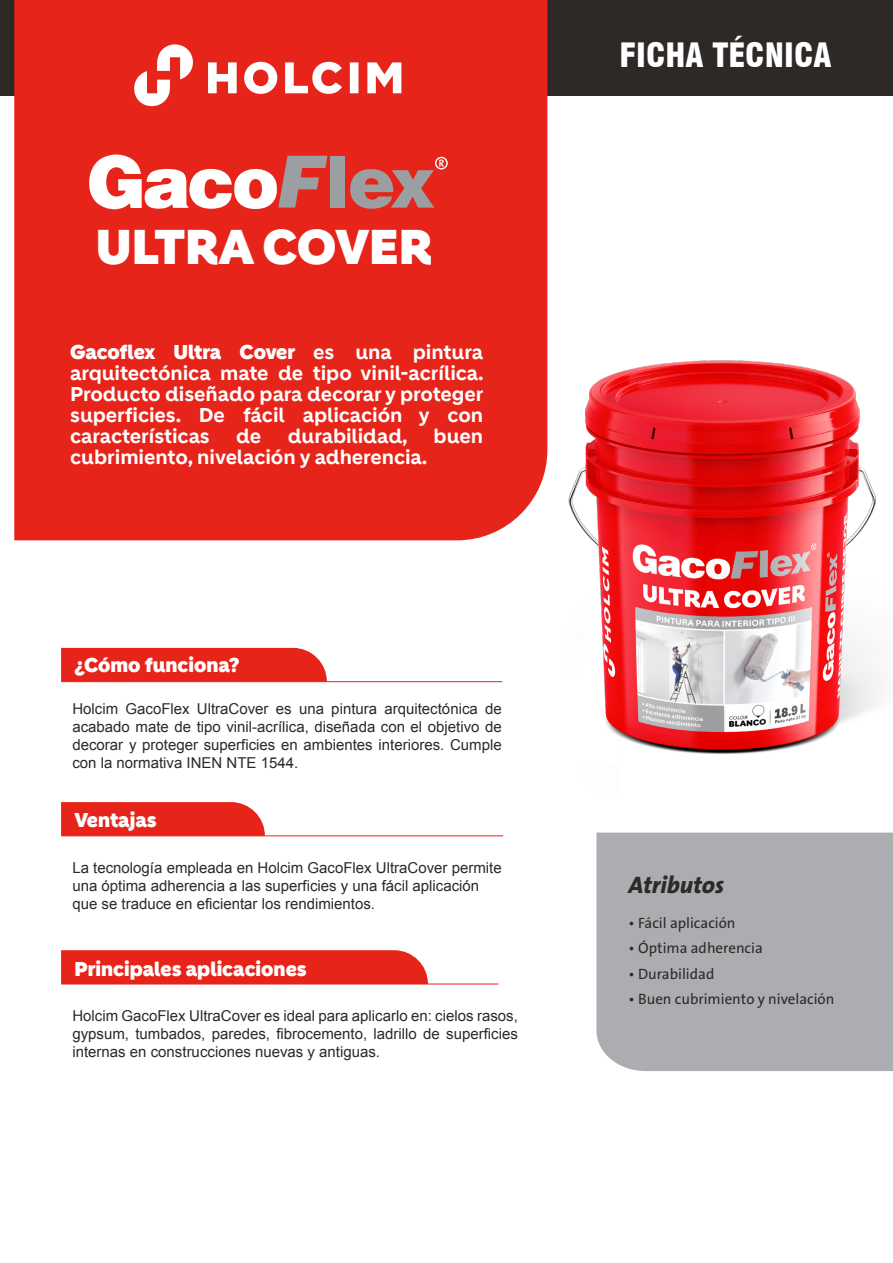
<style>
.page{position:relative;width:893px;height:1263px;background:#fff}
.page>*{position:absolute;margin:0;border:0;box-sizing:border-box;transform-origin:0 0}
.t1{font:900 47.55px "Holcim Headline";color:#fff}
.t2{font:900 condensed 32.7px "Swiss 721 BT";color:#fff}
.t3{font:italic 800 24px "The Sans B8";color:#2e2926}
.t4{font:700 19.5px/21px "Holcim";letter-spacing:-.005em;color:#fff;text-align:justify}
.t5{font:900 19.5px "Holcim Headline";color:#fff}
.t6{font:15px/18px "Arial";color:#2e2926;text-align:justify}
.t7{font:15px "The Sans B5 Plain";color:#2e2926}
.s1{font-family:"Holcim";font-weight:700}
</style>
<div class="page">
<div style="left:0;top:0;width:893px;height:95px;background:#2e2926"></div>
<div style="left:14px;top:0;width:533px;height:540px;background:#e72419"></div>
<svg style="left:61px;top:802px;width:204px;height:33px;background:#e72c22"></svg>
<hr style="left:61px;top:835px;width:442px;height:1px;background:#e72419">
<div style="left:61px;top:648px;width:266px;height:33px;background:#e72419"></div>
<hr style="left:61px;top:681px;width:441px;height:1px;background:#e72419">
<div style="left:61px;top:950px;width:367px;height:34px;background:#e72419"></div>
<hr style="left:61px;top:984px;width:437px;height:1px;background:#e72419">
<svg style="left:88px;top:154px;width:239px;height:56px"></svg>
<div style="left:331px;top:156px;width:14px;height:52px;background:#9b9fa2"></div>
<svg style="left:348px;top:157px;width:100px;height:52px;background:#c75a55"></svg>
<svg style="left:208px;top:62px;width:193px;height:32px;background:#f3938d"></svg>
<svg style="left:134px;top:44px;width:59px;height:62px;background:#f07a74"></svg>
<img style="left:518px;top:299px;width:365px;height:455px">
<div style="left:596px;top:832px;width:297px;height:239px;background:#acadb1"></div>
<h1 class="t1" style="left:96px;top:219px;width:338px">ULTRA COVER</h1>
<h3 class="t5" style="left:70px;top:341px;width:414px">Gacoflex Ultra Cover <span class="s1">es una pintura</span></h3>
<h3 class="t4" style="left:70px;top:363px;width:415px">arquitectónica mate de tipo vinil-acrílica.<br>Producto diseñado para decorar y proteger superficies. De fácil aplicación y con características</h3>
<h3 class="t4" style="left:236px;top:426px;width:27px">de</h3>
<h3 class="t4" style="left:288px;top:426px;width:121px">durabilidad,</h3>
<h3 class="t4" style="left:434px;top:426px;width:51px">buen</h3>
<h3 class="t4" style="left:70px;top:447px;width:359px">cubrimiento, nivelación y adherencia.</h3>
<h3 class="t5" style="left:74px;top:653px;width:167px">¿Cómo funciona?</h3>
<p class="t6" style="left:72px;top:699px;width:431px">Holcim GacoFlex UltraCover es una pintura arquitectónica de acabado mate de tipo vinil-acrílica, diseñada con el objetivo de decorar y proteger superficies en ambientes interiores. Cumple con la normativa INEN NTE 1544.</p>
<h3 class="t5" style="left:74px;top:809px;width:84px">Ventajas</h3>
<p class="t6" style="left:72px;top:858px;width:431px;text-align:left">La tecnología empleada en Holcim GacoFlex UltraCover permite una óptima adherencia a las superficies y una fácil aplicación que se traduce en eficientar los rendimientos.</p>
<h3 class="t5" style="left:74px;top:957px;width:234px">Principales aplicaciones</h3>
<p class="t6" style="left:72px;top:1006px;width:447px">Holcim GacoFlex UltraCover es ideal para aplicarlo en: cielos rasos, gypsum, tumbados, paredes, fibrocemento, ladrillo de superficies internas en construcciones nuevas y antiguas.</p>
<h2 class="t2" style="left:619px;top:35px;width:214px">FICHA TÉCNICA</h2>
<h3 class="t3" style="left:629px;top:872px;width:97px">Atributos</h3>
<p class="t7" style="left:629px;top:915px;width:108px">• Fácil aplicación</p>
<p class="t7" style="left:629px;top:940px;width:136px">• Óptima adherencia</p>
<p class="t7" style="left:629px;top:966px;width:87px">• Durabilidad</p>
<p class="t7" style="left:629px;top:991px;width:207px">• Buen cubrimiento y nivelación</p>
</div>
